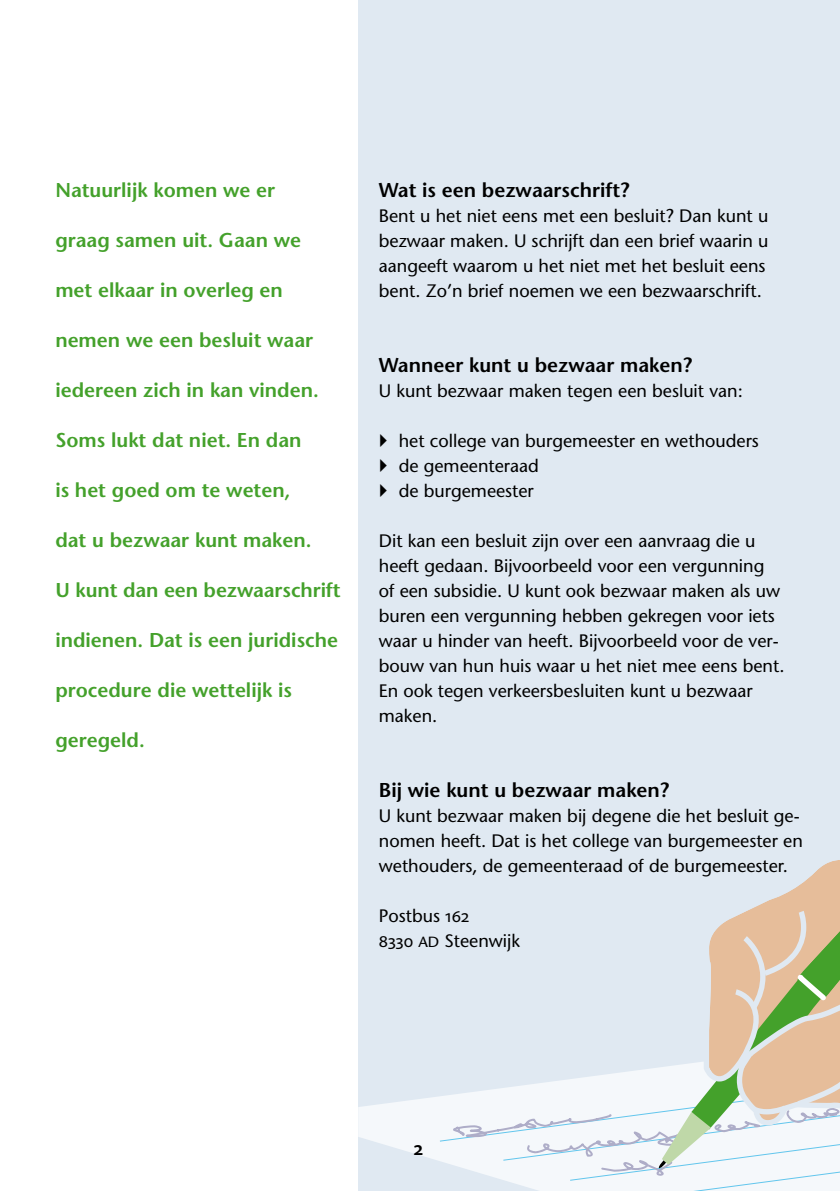
<style>
.page{position:relative;width:840px;height:1191px;background:#fff}
.page>*{position:absolute;margin:0;border:0;box-sizing:border-box;transform-origin:0 0}
.t1{font:600 20px "Stone Sans";color:#44a12b}
.t2{font:600 20px "Stone Sans";color:#000}
.t3{font:600 20px "Myriad Pro";color:#000}
.t4{font:18px/25px "Stone Sans";color:#000}
.s1{font-family:"Myriad Pro"}
.s2{font-size:14.8px}
</style>
<div class="page">
<div style="left:358px;top:0;width:481px;height:1191px;background:#e0e9f2"></div>
<svg style="left:358px;top:1097px;width:81px;height:64px;fill:#f5f8fb"></svg>
<svg style="left:439px;top:860px;width:400px;height:331px"></svg>
<p class="t1" style="left:55px;top:178px;width:221px">Natuurlijk komen we er</p>
<p class="t1" style="left:55px;top:228px;width:247px">graag samen uit. Gaan we</p>
<p class="t1" style="left:55px;top:278px;width:229px">met elkaar in overleg en</p>
<p class="t1" style="left:55px;top:328px;width:259px">nemen we een besluit waar</p>
<p class="t1" style="left:55px;top:378px;width:265px">iedereen zich in kan vinden.</p>
<p class="t1" style="left:55px;top:428px;width:247px">Soms lukt dat niet. En dan</p>
<p class="t1" style="left:55px;top:478px;width:236px">is het goed om te weten,</p>
<p class="t1" style="left:55px;top:528px;width:257px">dat u bezwaar kunt maken.</p>
<p class="t1" style="left:55px;top:578px;width:287px">U kunt dan een bezwaarschrift</p>
<p class="t1" style="left:55px;top:628px;width:284px">indienen. Dat is een juridische</p>
<p class="t1" style="left:55px;top:678px;width:238px">procedure die wettelijk is</p>
<p class="t1" style="left:55px;top:728px;width:91px">geregeld.</p>
<p class="t2" style="left:378px;top:178px;width:252px">Wat is een bezwaarschrift?</p>
<p class="t4" style="left:378px;top:203px;width:391px">Bent u het niet eens met een besluit? Dan kunt u bezwaar maken. U schrijft dan een brief waarin u aangeeft waarom u het niet met het besluit eens bent. Zo’n brief noemen we een bezwaarschrift.</p>
<p class="t2" style="left:378px;top:353px;width:314px">Wanneer kunt u bezwaar maken?</p>
<p class="t4" style="left:378px;top:378px;width:365px">U kunt bezwaar maken tegen een besluit van:</p>
<p class="t4" style="left:398px;top:428px;width:361px">het college van burgemeester en wethouders de gemeenteraad<br>de burgemeester</p>
<p class="t4" style="left:378px;top:528px;width:407px">Dit kan een besluit zijn over een aanvraag die u heeft gedaan. Bijvoorbeeld voor een vergunning of een subsidie. U kunt ook bezwaar maken als uw buren een vergunning hebben gekregen voor iets waar u hinder van heeft. Bijvoorbeeld voor de ver&shy;bouw van hun huis waar u het niet mee eens bent.<br>En ook tegen verkeersbesluiten kunt u bezwaar maken.</p>
<p class="t2" style="left:378px;top:778px;width:292px">Bij wie kunt u bezwaar maken?</p>
<p class="t4" style="left:378px;top:803px;width:425px">U kunt bezwaar maken bij degene die het besluit ge&shy;nomen heeft. Dat is het college van burgemeester en wethouders, de gemeenteraad of de burgemeester.</p>
<p class="t4" style="left:378px;top:903px;width:143px">Postbus <span class="s1">162<br>8330</span> <span class="s2">AD</span> Steenwijk</p>
<p class="t3" style="left:413px;top:1135px;width:11px">2</p>
</div>
